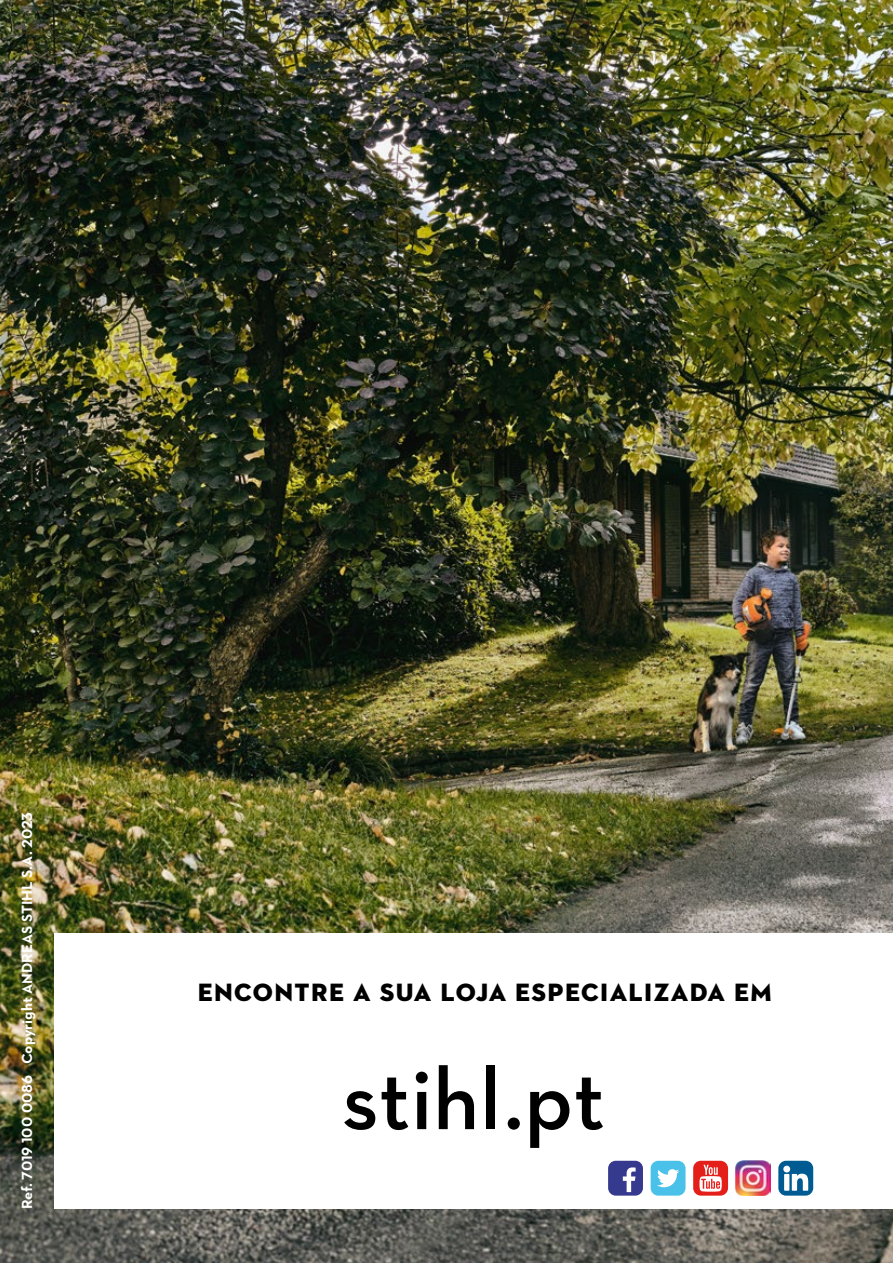
<style>
.page{position:relative;width:893px;height:1263px;background:#fff}
.page>*{position:absolute;margin:0;border:0;box-sizing:border-box;transform-origin:0 0}
.t1{font:88.65px "STIHL Contraface Text Demi";color:#000}
.t2{font:25.5px "STIHL Contraface Display Titling";color:#000}
.t3{font:700 15px "STIHL Contraface Text";color:#fff}
</style>
<div class="page">
<img style="left:0;top:0;width:893px;height:1263px">
<div style="left:54px;top:933px;width:839px;height:276px;background:#fff"></div>
<div style="left:778px;top:1161px;width:35px;height:34px;background:#005b92;border-radius:8px"></div>
<svg style="left:783px;top:1166px;width:25px;height:25px"></svg>
<img style="left:736px;top:1161px;width:35px;height:34px">
<div style="left:693px;top:1161px;width:35px;height:34px;background:#e41f1a;border-radius:8px"></div>
<svg style="left:699px;top:1165px;width:23px;height:26px"></svg>
<div style="left:608px;top:1161px;width:35px;height:34px;background:#363a8f;border-radius:8px"></div>
<svg style="left:623px;top:1167px;width:13px;height:25px"></svg>
<div style="left:651px;top:1161px;width:34px;height:34px;background:#49c1e9;border-radius:8px"></div>
<svg style="left:657px;top:1169px;width:22px;height:18px"></svg>
<p class="t3" style="left:17px;top:1209px;width:398px;rotate:-90deg">Ref. 7019 100 0086 Copyright ANDREAS STIHL S.A. 2023</p>
<h2 class="t2" style="left:197px;top:976px;width:577px">ENCONTRE A SUA LOJA ESPECIALIZADA EM</h2>
<h1 class="t1" style="left:341px;top:1043px;width:266px">stihl.pt</h1>
</div>
